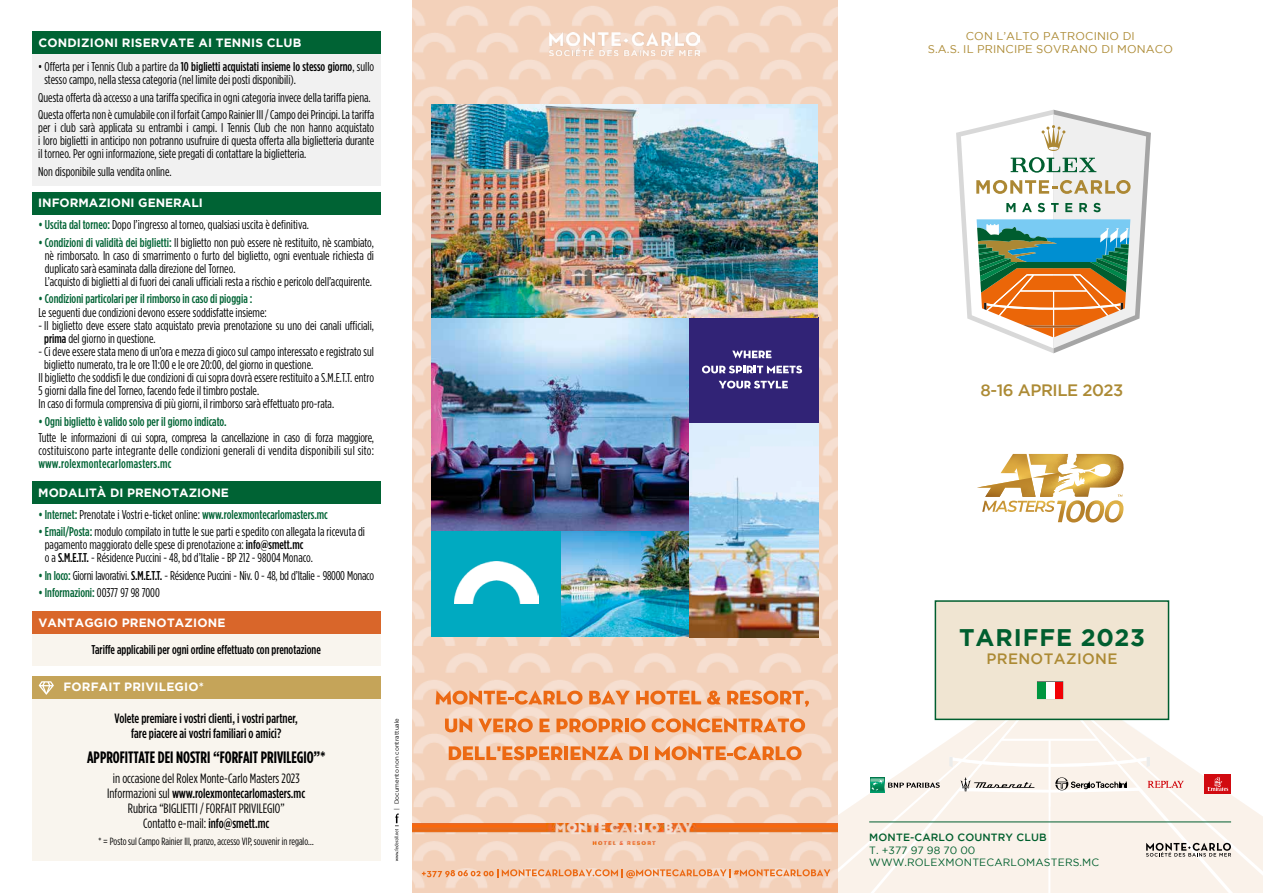
<style>
.page{position:relative;width:1263px;height:893px;background:#fff}
.page>*{position:absolute;margin:0;border:0;box-sizing:border-box;transform-origin:0 0}
.t1{font:700 24px "Gotham";letter-spacing:.04em;color:#005e2f}
.t2{font:700 16.5px "Gotham Condensed";color:#000}
.t3{font:500 16.5px "Gotham";letter-spacing:-.025em;color:#ac8a34}
.t4{font:500 15px "Gotham";letter-spacing:.025em;color:#ac8a34}
.t5{font:13.5px/15px "Gotham Condensed";color:#000;text-align:center}
.t6{font:500 13.5px/15px "Gotham Condensed";color:#000;text-align:center}
.t7{font:12.75px/13px "Gotham Condensed";color:#000}
.t8{font:500 12.75px "Gotham Condensed";color:#006334}
.t9{font:12.75px "Gotham Condensed";letter-spacing:-.02em;color:#000}
.t10{font:500 12.75px "Gotham Condensed";color:#000}
.t11{font:500 12.75px "Gotham Condensed";letter-spacing:.02em;color:#006334}
.t12{font:700 12px "Gotham";letter-spacing:.015em;color:#fff}
.t13{font:11.25px/12.8px "Gotham";letter-spacing:.015em;color:#ac8a34;text-align:center}
.t14{font:10.5px "Gotham Condensed";color:#000}
.t15{font:10.5px/12.6px "Gotham";letter-spacing:.015em;color:#005f2d}
.t16{font:500 10.5px "Gotham";letter-spacing:.015em;color:#005f2d}
.t17{font:6px "Gotham";color:#000}
.s1{font-weight:500}
.s2{font-weight:500;color:#006334}
.s3{font-weight:400;color:#000}
</style>
<div class="page">
<div style="left:935px;top:600px;width:234px;height:120px;background:#f0e5d2;border:2px solid #005e2f"></div>
<div style="left:32px;top:634px;width:349px;height:31px;background:#f9f5ee"></div>
<div style="left:32px;top:612px;width:349px;height:22px;background:#d9662a"></div>
<div style="left:32px;top:698px;width:349px;height:163px;background:#f9f5ee"></div>
<div style="left:32px;top:676px;width:349px;height:22px;background:#c5a459"></div>
<svg style="left:39px;top:681px;width:15px;height:14px"></svg>
<div style="left:32px;top:54px;width:349px;height:132px;background:#f1f1f1"></div>
<div style="left:32px;top:32px;width:349px;height:22px;background:#006334"></div>
<div style="left:32px;top:192px;width:349px;height:22px;background:#006334"></div>
<svg style="left:394px;top:813px;width:5px;height:48px"></svg>
<div style="left:32px;top:481px;width:349px;height:22px;background:#006334"></div>
<svg style="left:956px;top:110px;width:195px;height:243px"></svg>
<svg style="left:977px;top:454px;width:147px;height:68px"></svg>
<img style="left:412px;top:0;width:426px;height:893px">
<img style="left:550px;top:32px;width:149px;height:23px">
<svg style="left:436px;top:690px;width:146px;height:15px;background:#efa06c"></svg>
<svg style="left:589px;top:690px;width:41px;height:14px"></svg>
<svg style="left:636px;top:691px;width:65px;height:14px"></svg>
<svg style="left:707px;top:691px;width:14px;height:14px"></svg>
<svg style="left:727px;top:691px;width:82px;height:16px"></svg>
<svg style="left:445px;top:718px;width:27px;height:15px"></svg>
<svg style="left:478px;top:718px;width:55px;height:14px"></svg>
<svg style="left:539px;top:719px;width:11px;height:13px"></svg>
<svg style="left:556px;top:718px;width:67px;height:14px"></svg>
<hr style="left:625px;top:719px;width:4px;height:13px;background:#ec6913">
<svg style="left:630px;top:718px;width:15px;height:14px"></svg>
<svg style="left:652px;top:718px;width:153px;height:15px;background:#ef9f6a"></svg>
<svg style="left:449px;top:746px;width:113px;height:14px;background:#ef965d"></svg>
<hr style="left:564px;top:746px;width:4px;height:14px;background:#ec6913">
<svg style="left:570px;top:746px;width:53px;height:14px"></svg>
<svg style="left:629px;top:746px;width:13px;height:14px"></svg>
<hr style="left:644px;top:746px;width:3px;height:14px;background:#ec6913">
<svg style="left:655px;top:746px;width:146px;height:14px;background:#ef9d66"></svg>
<img style="left:561px;top:530px;width:128px;height:107px">
<div style="left:432px;top:530px;width:129px;height:107px;background:#00aac1"></div>
<img style="left:432px;top:317px;width:257px;height:213px">
<div style="left:689px;top:317px;width:129px;height:107px;background:#312376"></div>
<img style="left:689px;top:424px;width:129px;height:213px">
<img style="left:432px;top:104px;width:386px;height:213px">
<svg style="left:732px;top:350px;width:39px;height:8px"></svg>
<svg style="left:702px;top:365px;width:100px;height:8px"></svg>
<svg style="left:719px;top:381px;width:69px;height:7px"></svg>
<img style="left:454px;top:562px;width:85px;height:41px">
<img style="left:412px;top:823px;width:424px;height:21px">
<svg style="left:422px;top:869px;width:408px;height:9px;background:#f1b38a"></svg>
<div style="left:1054px;top:682px;width:9px;height:17px;background:#f20005"></div>
<div style="left:1046px;top:682px;width:8px;height:17px;background:#fff"></div>
<div style="left:1037px;top:682px;width:9px;height:17px;background:#009540"></div>
<svg style="left:836px;top:707px;width:427px;height:186px"></svg>
<p class="t12" style="left:38px;top:36px;width:265px">CONDIZIONI RISERVATE AI TENNIS CLUB</p>
<p class="t7" style="left:44px;top:60px;width:331px;text-indent:-6px">• Offerta per i Tennis Club a partire da <span class="s1">10 biglietti acquistati insieme lo stesso giorno</span>, sullo stesso campo, nella stessa categoria (nel limite dei posti disponibili).</p>
<p class="t7" style="left:38px;top:88px;width:337px;line-height:17.4px">Questa offerta dà accesso a una tariffa specifica in ogni categoria invece della tariffa piena.<br>Questa offerta non è cumulabile con il forfait Campo Rainier III / Campo dei Principi. La tariffa</p>
<p class="t7" style="left:38px;top:121px;width:337px;text-align:justify">per i club sarà applicata su entrambi i campi. I Tennis Club che non hanno acquistato i loro biglietti in anticipo non potranno usufruire di questa offerta alla biglietteria durante il torneo. Per ogni informazione, siete pregati di contattare la biglietteria.</p>
<p class="t7" style="left:38px;top:165px;width:135px">Non disponibile sulla vendita online.</p>
<p class="t12" style="left:38px;top:196px;width:166px">INFORMAZIONI GENERALI</p>
<p class="t7" style="left:38px;top:218px;width:272px"><span class="s2">• Uscita dal torneo:</span> Dopo l’ingresso al torneo, qualsiasi uscita è definitiva.</p>
<p class="t7" style="left:45px;top:236px;width:331px;text-indent:-6px"><span class="s2">• Condizioni di validità dei biglietti:</span> Il biglietto non può essere nè restituito, nè scambiato, nè rimborsato. In caso di smarrimento o furto del biglietto, ogni eventuale richiesta di duplicato sarà esaminata dalla direzione del Torneo.<br>L’acquisto di biglietti al di fuori dei canali ufficiali resta a rischio e pericolo dell’acquirente.</p>
<p class="t8" style="left:38px;top:292px;width:216px">• Condizioni particolari per il rimborso in caso di pioggia :</p>
<p class="t7" style="left:38px;top:305px;width:230px">Le seguenti due condizioni devono essere soddisfatte insieme:</p>
<p class="t7" style="left:44px;top:319px;width:331px;text-indent:-6px">- Il biglietto deve essere stato acquistato previa prenotazione su uno dei canali ufficiali, <span class="s1">prima</span> del giorno in questione.</p>
<p class="t7" style="left:38px;top:345px;width:337px">- Ci deve essere stata meno di un’ora e mezza di gioco sul campo interessato e registrato sul</p>
<p class="t7" style="left:44px;top:358px;width:270px">biglietto numerato, tra le ore 11:00 e le ore 20:00, del giorno in questione.</p>
<p class="t7" style="left:38px;top:371px;width:337px">Il biglietto che soddisfi le due condizioni di cui sopra dovrà essere restituito a S.M.E.T.T. entro</p>
<p class="t7" style="left:38px;top:384px;width:222px">5 giorni dalla fine del Torneo, facendo fede il timbro postale.</p>
<p class="t7" style="left:38px;top:397px;width:297px">In caso di formula comprensiva di più giorni, il rimborso sarà effettuato pro-rata.</p>
<p class="t8" style="left:38px;top:414px;width:190px">• Ogni biglietto è valido solo per il giorno indicato.</p>
<p class="t7" style="left:38px;top:431px;width:337px">Tutte le informazioni di cui sopra, compresa la cancellazione in caso di forza maggiore, costituiscono parte integrante delle condizioni generali di vendita disponibili sul sito:</p>
<p class="t11" style="left:38px;top:457px;width:134px">www.rolexmontecarlomasters.mc</p>
<p class="t12" style="left:38px;top:485px;width:192px">MODALITÀ DI PRENOTAZIONE</p>
<p class="t8" style="left:38px;top:507px;width:291px">• Internet: <span class="s3">Prenotate i Vostri e-ticket online:</span> www.rolexmontecarlomasters.mc</p>
<p class="t7" style="left:45px;top:525px;width:322px;text-indent:-6px"><span class="s2">• Email/Posta:</span> modulo compilato in tutte le sue parti e spedito con allegata la ricevuta di pagamento maggiorato delle spese di prenotazione a: <span class="s1">info@smett.mc<br></span>o a <span class="s1">S.M.E.T.T.</span> - Résidence Puccini - 48, bd d’Italie - BP 212 - 98004 Monaco.</p>
<p class="t9" style="left:38px;top:568px;width:337px"><span class="s2">• In loco:</span> Giorni lavorativi. <span class="s1">S.M.E.T.T.</span> - Résidence Puccini - Niv. 0 - 48, bd d’Italie - 98000 Monaco</p>
<p class="t8" style="left:38px;top:585px;width:123px">• Informazioni: <span class="s3">00377 97 98 7000</span></p>
<p class="t12" style="left:38px;top:616px;width:189px">VANTAGGIO PRENOTAZIONE</p>
<p class="t10" style="left:92px;top:643px;width:231px">Tariffe applicabili per ogni ordine effettuato con prenotazione</p>
<p class="t12" style="left:64px;top:680px;width:142px">FORFAIT PRIVILEGIO*</p>
<p class="t6" style="left:115px;top:711px;width:185px">Volete premiare i vostri clienti, i vostri partner, fare piacere ai vostri familiari o amici?</p>
<p class="t2" style="left:87px;top:748px;width:240px">APPROFITTATE DEI NOSTRI “FORFAIT PRIVILEGIO”*</p>
<p class="t5" style="left:107px;top:770px;width:200px">in occasione del Rolex Monte-Carlo Masters 2023<br>Informazioni sul <span class="s1">www.rolexmontecarlomasters.mc </span>Rubrica “BIGLIETTI / FORFAIT PRIVILEGIO”<br>Contatto e-mail: <span class="s1">info@smett.mc</span></p>
<p class="t14" style="left:99px;top:836px;width:217px">* = Posto sul Campo Rainier III, pranzo, accesso VIP, souvenir in regalo…</p>
<p class="t17" style="left:393px;top:810px;width:93px;rotate:-90deg">| Documento non contrattuale</p>
<p class="t13" style="left:928px;top:30px;width:247px">CON L’ALTO PATROCINIO DI<br>S.A.S. IL PRINCIPE SOVRANO DI MONACO</p>
<p class="t3" style="left:980px;top:381px;width:145px">8-16 APRILE 2023</p>
<h1 class="t1" style="left:959px;top:624px;width:187px">TARIFFE 2023</h1>
<p class="t4" style="left:986px;top:650px;width:133px">PRENOTAZIONE</p>
<p class="t16" style="left:869px;top:831px;width:179px">MONTE-CARLO COUNTRY CLUB</p>
<p class="t15" style="left:869px;top:843px;width:231px">T. +377 97 98 70 00<br>WWW.ROLEXMONTECARLOMASTERS.MC</p>
</div>
